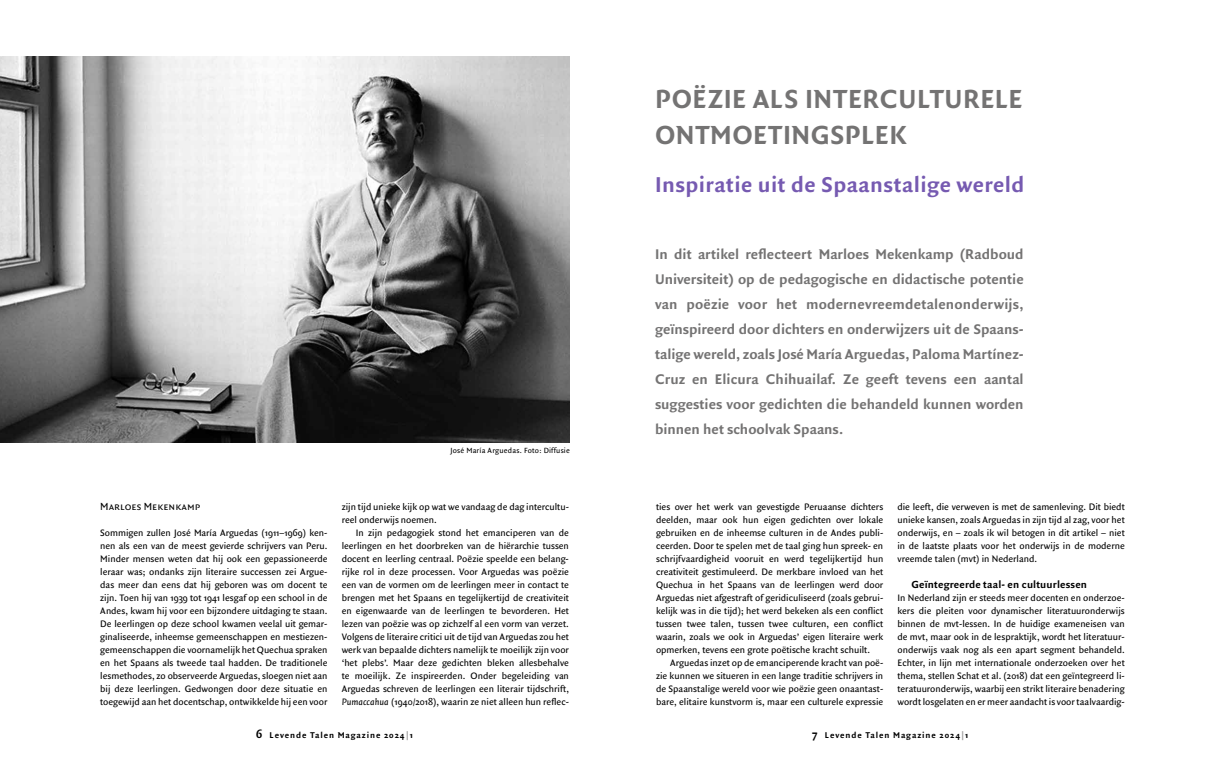
<style>
.page{position:relative;width:1225px;height:766px;background:#fff}
.page>*{position:absolute;margin:0;border:0;box-sizing:border-box;transform-origin:0 0}
.t1{font:700 28px/36px "Quadraat Sans Pro";letter-spacing:.015em;color:#747373}
.t2{font:700 23px "Quadraat Sans Pro";letter-spacing:.02em;color:#765ab1}
.t3{font:700 15px/25px "Quadraat Sans Pro";color:#747373;text-align:justify}
.t4{font:700 11px "Quadraat Sans Pro";letter-spacing:.015em;color:#000}
.t5{font:11px "Quadraat Sans Pro";color:#000}
.t6{font:10px/13px "Quadraat Sans Pro";color:#000;text-align:justify}
.t7{font:700 9px "Quadraat Sans Pro";letter-spacing:.1em;color:#000}
.t8{font:8px "Quadraat Sans Pro";letter-spacing:.025em;color:#000}
.s1{font-style:italic}
.s2{font-size:12px}
.s3{color:#9b9a9a}
</style>
<div class="page">
<img style="left:0;top:57px;width:570px;height:385px">
<h1 class="t1" style="left:655px;top:80px;width:369px">POËZIE ALS INTERCULTURELE<br>ONTMOETINGSPLEK</h1>
<h2 class="t2" style="left:655px;top:168px;width:371px">Inspiratie uit de Spaanstalige wereld</h2>
<p class="t8" style="left:450px;top:444px;width:121px">José María Arguedas. Foto: Diffusie</p>
<p class="t5" style="left:100px;top:498px;width:102px">Marloes Mekenkamp</p>
<p class="t6" style="left:100px;top:525px;width:229px">Sommigen zullen José María Arguedas (1911–1969) ken&shy;nen als een van de meest gevierde schrijvers van Peru.<br>Minder mensen weten dat hij ook een gepassioneerde leraar was; ondanks zijn literaire successen zei Argue&shy;das meer dan eens dat hij geboren was om docent te zijn. Toen hij van 1939 tot 1941 lesgaf op een school in de Andes, kwam hij voor een bijzondere uitdaging te staan.<br>De leerlingen op deze school kwamen veelal uit gemar&shy;ginaliseerde, inheemse gemeenschappen en mestiezen&shy;gemeenschappen die voornamelijk het Quechua spraken en het Spaans als tweede taal hadden. De traditionele lesmethodes, zo observeerde Arguedas, sloegen niet aan bij deze leerlingen. Gedwongen door deze situatie en toegewijd aan het docentschap, ontwikkelde hij een voor</p>
<p class="t6" style="left:342px;top:499px;width:229px">zijn tijd unieke kijk op wat we vandaag de dag intercultu&shy;reel onderwijs noemen.</p>
<p class="t6" style="left:342px;top:525px;width:229px;text-indent:14px">In zijn pedagogiek stond het emanciperen van de leerlingen en het doorbreken van de hiërarchie tussen docent en leerling centraal. Poëzie speelde een belang&shy;rijke rol in deze processen. Voor Arguedas was poëzie een van de vormen om de leerlingen meer in contact te brengen met het Spaans en tegelijkertijd de creativiteit en eigenwaarde van de leerlingen te bevorderen. Het lezen van poëzie was op zichzelf al een vorm van verzet.<br>Volgens de literaire critici uit de tijd van Arguedas zou het werk van bepaalde dichters namelijk te moeilijk zijn voor ‘het plebs’. Maar deze gedichten bleken allesbehalve te moeilijk. Ze inspireerden. Onder begeleiding van Arguedas schreven de leerlingen een literair tijdschrift, <span class="s1">Pumaccahua</span> (1940/2018), waarin ze niet alleen hun reflec-</p>
<p class="t3" style="left:655px;top:241px;width:370px">In dit artikel reflecteert Marloes Mekenkamp (Radboud Universiteit) op de pedagogische en didactische potentie van poëzie voor het modernevreemdetalenonderwijs, geïnspireerd door dichters en onderwijzers uit de Spaans&shy;talige wereld, zoals José María Arguedas, Paloma Martínez-Cruz en Elicura Chihuailaf. Ze geeft tevens een aantal suggesties voor gedichten die behandeld kunnen worden binnen het schoolvak Spaans.</p>
<p class="t6" style="left:656px;top:499px;width:229px">ties over het werk van gevestigde Peruaanse dichters deelden, maar ook hun eigen gedichten over lokale gebruiken en de inheemse culturen in de Andes publi&shy;ceerden. Door te spelen met de taal ging hun spreek- en schrijfvaardigheid vooruit en werd tegelijkertijd hun creativiteit gestimuleerd. De merkbare invloed van het Quechua in het Spaans van de leerlingen werd door Arguedas niet afgestraft of geridiculiseerd (zoals gebrui&shy;kelijk was in die tijd); het werd bekeken als een conflict tussen twee talen, tussen twee culturen, een conflict waarin, zoals we ook in Arguedas’ eigen literaire werk opmerken, tevens een grote poëtische kracht schuilt.</p>
<p class="t6" style="left:656px;top:655px;width:229px;text-indent:14px">Arguedas inzet op de emanciperende kracht van poë&shy;zie kunnen we situeren in een lange traditie schrijvers in de Spaanstalige wereld voor wie poëzie geen onaantast&shy;bare, elitaire kunstvorm is, maar een culturele expressie</p>
<p class="t6" style="left:897px;top:499px;width:229px">die leeft, die verweven is met de samenleving. Dit biedt unieke kansen, zoals Arguedas in zijn tijd al zag, voor het onderwijs, en – zoals ik wil betogen in dit artikel – niet in de laatste plaats voor het onderwijs in de moderne vreemde talen (mvt) in Nederland.</p>
<p class="t4" style="left:911px;top:576px;width:177px">Geïntegreerde taal- en cultuurlessen</p>
<p class="t6" style="left:897px;top:590px;width:229px">In Nederland zijn er steeds meer docenten en onderzoe&shy;kers die pleiten voor dynamischer literatuuronderwijs binnen de mvt-lessen. In de huidige exameneisen van de mvt, maar ook in de lespraktijk, wordt het literatuur&shy;onderwijs vaak nog als een apart segment behandeld.<br>Echter, in lijn met internationale onderzoeken over het thema, stellen Schat et al. (2018) dat een geïntegreerd li&shy;teratuuronderwijs, waarbij een strikt literaire benadering wordt losgelaten en er meer aandacht is voor taalvaardig-</p>
<p class="t7" style="left:256px;top:728px;width:159px"><span class="s2">6</span> Levende Talen Magazine 2024<span class="s3">|</span>1</p>
<p class="t7" style="left:812px;top:728px;width:158px"><span class="s2">7</span> Levende Talen Magazine 2024<span class="s3">|</span>1</p>
</div>
